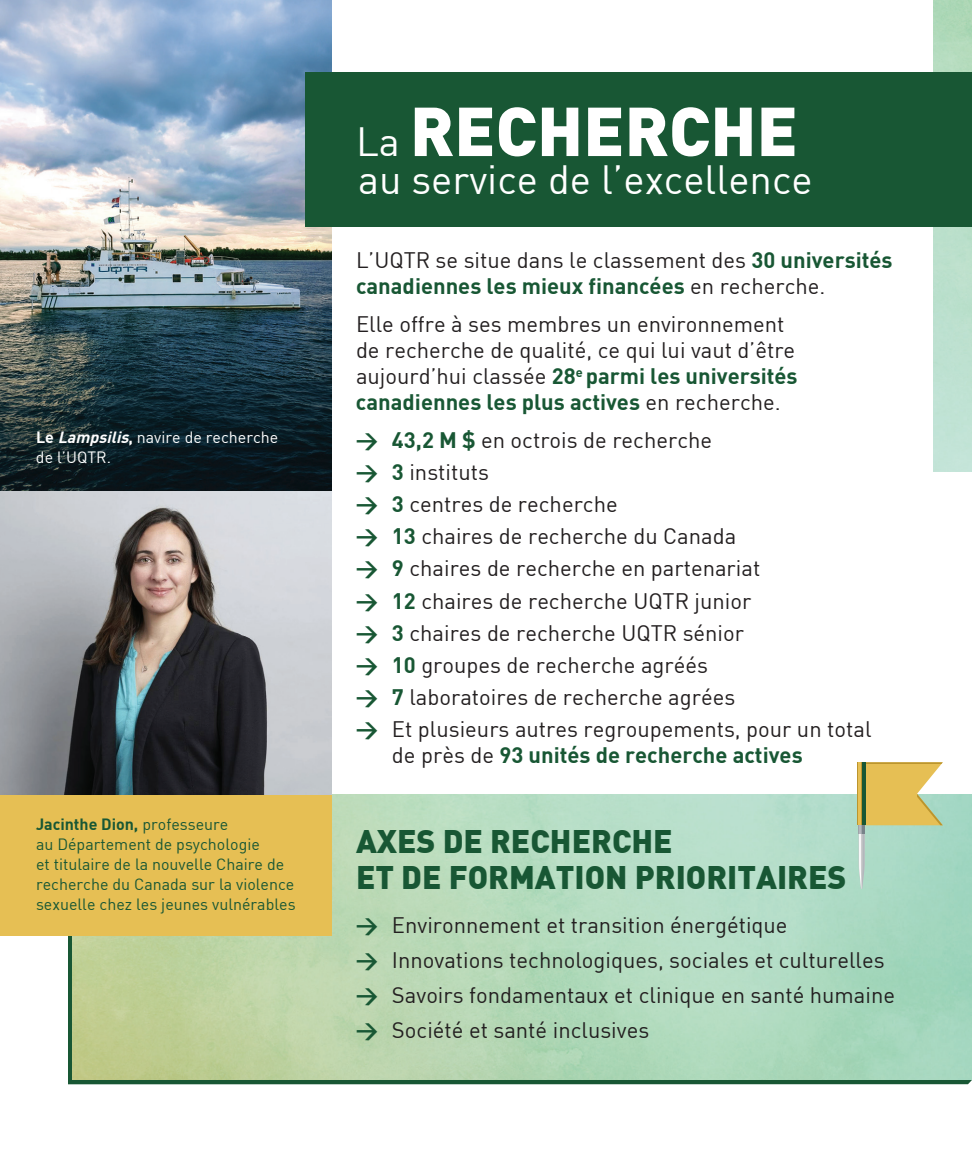
<style>
.page{position:relative;width:972px;height:1152px;background:#fff}
.page>*{position:absolute;margin:0;border:0;box-sizing:border-box;transform-origin:0 0}
.t1{font:900 68px "DIN";color:#fff}
.t2{font:40px "DIN";color:#fff}
.t3{font:900 32px/36px "DIN";color:#185734}
.t4{font:22px/32.2px "DIN";color:#231f20}
.t5{font:700 22px "DIN";color:#185734}
.t6{font:16px/20px "DIN";color:#185734}
.t7{font:16px/20px "DIN";color:#fff}
.s1{font-weight:700}
.s2{font-weight:700;font-style:italic}
.s3{font-weight:400;font-size:40px}
.s4{font-weight:700;color:#185734}
.s5{font-weight:400;color:#231f20}
</style>
<div class="page">
<img style="left:933px;top:0;width:39px;height:472px">
<img style="left:72px;top:795px;width:900px;height:285px">
<div style="left:0;top:795px;width:332px;height:140px;background:#e6bf54"></div>
<img style="left:0;top:0;width:332px;height:795px">
<div style="left:305px;top:72px;width:667px;height:154px;background:#185734"></div>
<svg style="left:859px;top:762px;width:84px;height:127px;background:#c4cf9a"></svg>
<svg style="left:857px;top:762px;width:6px;height:63px"></svg>
<hr style="left:858px;top:762px;width:2px;height:63px;background:#e6bf54">
<hr style="left:863px;top:762px;width:3px;height:63px;background:#185734">
<p class="t7" style="left:36px;top:427px;width:244px"><span class="s1">Le</span> <span class="s2">Lampsilis</span><span class="s1">,</span> navire de recherche de l’UQTR.</p>
<p class="t6" style="left:36px;top:814px;width:261px"><span class="s1">Jacinthe Dion,</span> professeure<br>au Département de psychologie<br>et titulaire de la nouvelle Chaire de recherche du Canada sur la violence sexuelle chez les jeunes vulnérables</p>
<h1 class="t1" style="left:356px;top:86px;width:443px"><span class="s3">La</span> RECHERCHE</h1>
<h2 class="t2" style="left:358px;top:155px;width:456px">au service de l’excellence</h2>
<p class="t4" style="left:356px;top:247px;width:538px;line-height:26px">L’UQTR se situe dans le classement des <span class="s4">30 universités canadiennes les mieux financées</span> en recherche.</p>
<p class="t4" style="left:356px;top:311px;width:443px;line-height:26px">Elle offre à ses membres un environnement de recherche de qualité, ce qui lui vaut d’être aujourd’hui classée <span class="s4">28</span><sup>e</sup> <span class="s4">parmi les universités canadiennes les plus actives</span> en recherche.</p>
<p class="t4" style="left:356px;top:424px;width:517px"><span class="s4">&gt; 43,2 M $</span> en octrois de recherche<br><span class="s4">&gt; 3</span> instituts<br><span class="s4">&gt; 3</span> centres de recherche<br><span class="s4">&gt; 13</span> chaires de recherche du Canada<br><span class="s4">&gt; 9</span> chaires de recherche en partenariat<br><span class="s4">&gt; 12</span> chaires de recherche UQTR junior<br><span class="s4">&gt; 3</span> chaires de recherche UQTR sénior<br><span class="s4">&gt; 10</span> groupes de recherche agréés<br><span class="s4">&gt; 7</span> laboratoires de recherche agrées<br><span class="s4">&gt;</span> Et plusieurs autres regroupements, pour un total</p>
<p class="t5" style="left:392px;top:741px;width:412px"><span class="s5">de près de</span> 93 unités de recherche actives</p>
<h3 class="t3" style="left:356px;top:822px;width:492px">AXES DE RECHERCHE<br>ET DE FORMATION PRIORITAIRES</h3>
<p class="t4" style="left:356px;top:907px;width:541px;line-height:35px"><span class="s4">&gt;</span> Environnement et transition énergétique<br><span class="s4">&gt;</span> Innovations technologiques, sociales et culturelles <span class="s4">&gt;</span> Savoirs fondamentaux et clinique en santé humaine <span class="s4">&gt;</span> Société et santé inclusives</p>
</div>
